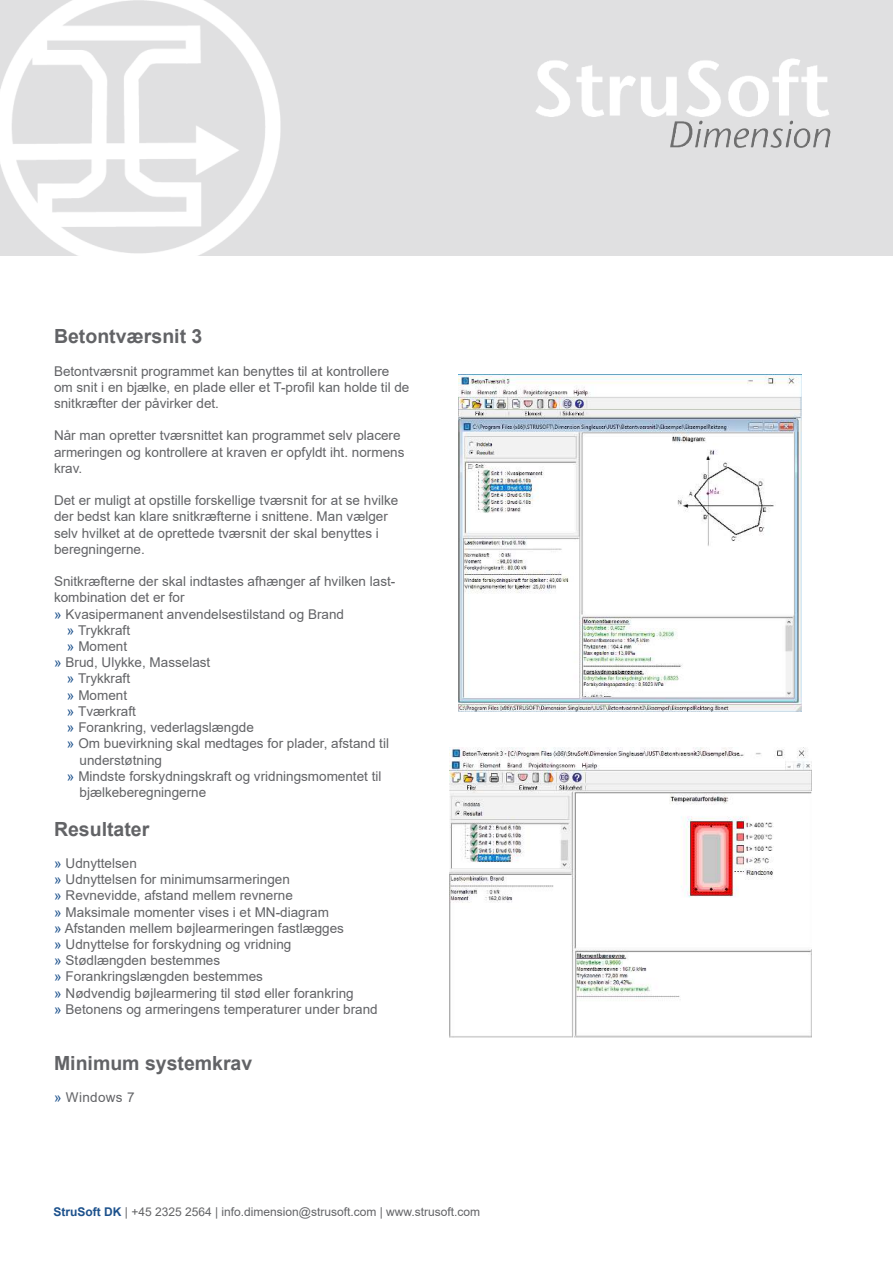
<style>
.page{position:relative;width:893px;height:1263px;background:#fff}
.page>*{position:absolute;margin:0;border:0;box-sizing:border-box;transform-origin:0 0}
.t1{font:700 19.5px "Arial";color:#626366}
.t2{font:13.5px/16.2px "Arial";color:#626366}
.t3{font:13.5px "Arial";letter-spacing:.025em;color:#626366}
.t4{font:12px "Arial";color:#626366}
.s1{color:#1c518c}
.s2{font-weight:700;color:#1c518c}
.s3{color:#646567}
</style>
<div class="page">
<div style="left:0;top:0;width:893px;height:255px;background:#e0e0e1"></div>
<img style="left:535px;top:58px;width:294px;height:59px">
<img style="left:670px;top:120px;width:161px;height:28px">
<img style="left:0;top:0;width:282px;height:256px">
<img style="left:458px;top:374px;width:343px;height:337px">
<img style="left:450px;top:747px;width:361px;height:291px">
<h1 class="t1" style="left:54px;top:329px;width:150px">Betontværsnit 3</h1>
<p class="t2" style="left:54px;top:364px;width:357px">Betontværsnit programmet kan benyttes til at kontrollere om snit i en bjælke, en plade eller et T-profil kan holde til de snitkræfter der påvirker det.</p>
<p class="t2" style="left:54px;top:427px;width:352px">Når man opretter tværsnittet kan programmet selv placere armeringen og kontrollere at kraven er opfyldt iht. normens krav.</p>
<p class="t2" style="left:54px;top:492px;width:346px">Det er muligt at opstille forskellige tværsnit for at se hvilke der bedst kan klare snitkræfterne i snittene. Man vælger selv hvilket at de oprettede tværsnit der skal benyttes i beregningerne.</p>
<p class="t2" style="left:54px;top:573px;width:343px">Snitkræfterne der skal indtastes afhænger af hvilken last-</p>
<p class="t2" style="left:54px;top:591px;width:132px">kombination det er for</p>
<p class="t2" style="left:54px;top:607px;width:292px"><span class="s1">»</span> Kvasipermanent anvendelsestilstand og Brand</p>
<p class="t2" style="left:67px;top:623px;width:65px"><span class="s1">»</span> Trykkraft</p>
<p class="t2" style="left:67px;top:639px;width:62px"><span class="s1">»</span> Moment</p>
<p class="t2" style="left:54px;top:654px;width:158px"><span class="s1">»</span> Brud, Ulykke, Masselast</p>
<p class="t2" style="left:67px;top:672px;width:65px"><span class="s1">»</span> Trykkraft</p>
<p class="t2" style="left:67px;top:688px;width:62px"><span class="s1">»</span> Moment</p>
<p class="t2" style="left:67px;top:704px;width:71px"><span class="s1">»</span> Tværkraft</p>
<p class="t2" style="left:67px;top:720px;width:189px"><span class="s1">»</span> Forankring, vederlagslængde</p>
<p class="t2" style="left:67px;top:735px;width:324px"><span class="s1">»</span> Om buevirkning skal medtages for plader, afstand til</p>
<p class="t2" style="left:80px;top:751px;width:84px">understøtning</p>
<p class="t2" style="left:67px;top:769px;width:316px"><span class="s1">»</span> Mindste forskydningskraft og vridningsmomentet til</p>
<p class="t2" style="left:80px;top:785px;width:128px">bjælkeberegningerne</p>
<h1 class="t1" style="left:54px;top:821px;width:97px">Resultater</h1>
<p class="t2" style="left:54px;top:855px;width:325px"><span class="s1">»</span> Udnyttelsen<br><span class="s1">»</span> Udnyttelsen for minimumsarmeringen<br><span class="s1">»</span> Revnevidde, afstand mellem revnerne<br><span class="s1">»</span> Maksimale momenter vises i et MN-diagram<br><span class="s1">»</span> Afstanden mellem bøjlearmeringen fastlægges<br><span class="s1">»</span> Udnyttelse for forskydning og vridning<br><span class="s1">»</span> Stødlængden bestemmes<br><span class="s1">»</span> Forankringslængden bestemmes<br><span class="s1">»</span> Nødvendig bøjlearmering til stød eller forankring<br><span class="s1">»</span> Betonens og armeringens temperaturer under brand</p>
<h1 class="t1" style="left:54px;top:1055px;width:200px">Minimum systemkrav</h1>
<p class="t3" style="left:54px;top:1088px;width:82px"><span class="s1">»</span> Windows 7</p>
<p class="t4" style="left:54px;top:1203px;width:428px"><span class="s2">StruSoft DK</span> <span class="s3">| +45 2325 2564 |</span> info.dimension@strusoft.com | www.strusoft.com</p>
</div>
